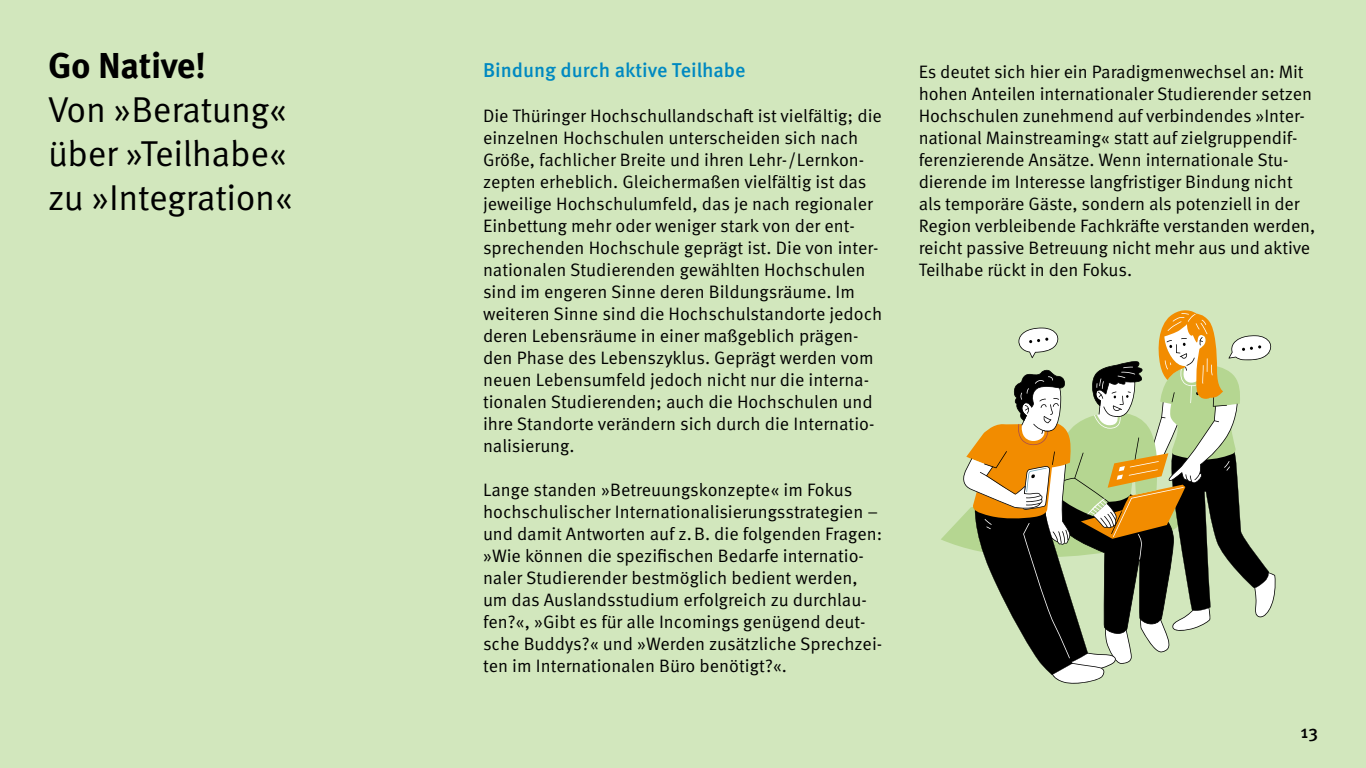
<style>
.page{position:relative;width:1366px;height:768px;background:#d2e7bd}
.page>*{position:absolute;margin:0;border:0;box-sizing:border-box;transform-origin:0 0}
.t1{font:36px/44px "Meta Pro Norm";letter-spacing:-.01em;color:#000}
.t2{font:500 20px "Meta Pro";letter-spacing:-.005em;color:#0089c1}
.t3{font:18px/22px "Meta Pro Norm";letter-spacing:-.005em;color:#000}
.t4{font:500 18px "Meta Pro";color:#000}
.s1{font-family:"Meta Pro";font-weight:700}
</style>
<div class="page">
<svg style="left:941px;top:310px;width:335px;height:374px"></svg>
<h2 class="t1" style="left:48px;top:41px;width:247px"><span class="s1">Go Native!<br></span>Von »Beratung« über »Teilhabe« zu »Integration«</h2>
<h3 class="t2" style="left:483px;top:55px;width:264px">Bindung durch aktive Teilhabe</h3>
<p class="t3" style="left:483px;top:104px;width:401px">Die Thüringer Hochschullandschaft ist vielfältig; die einzelnen Hochschulen unterscheiden sich nach Größe, fachlicher Breite und ihren Lehr-/Lernkon&shy;zepten erheblich. Gleichermaßen vielfältig ist das jeweilige Hochschulumfeld, das je nach regionaler Einbettung mehr oder weniger stark von der ent&shy;sprechenden Hochschule geprägt ist. Die von inter&shy;nationalen Studierenden gewählten Hochschulen sind im engeren Sinne deren Bildungsräume. Im weiteren Sinne sind die Hochschulstandorte jedoch deren Lebensräume in einer maßgeblich prägen&shy;den Phase des Lebenszyklus. Geprägt werden vom neuen Lebensumfeld jedoch nicht nur die interna&shy;tionalen Studierenden; auch die Hochschulen und ihre Standorte verändern sich durch die Internatio&shy;nalisierung.</p>
<p class="t3" style="left:483px;top:478px;width:401px">Lange standen »Betreuungskonzepte« im Fokus hochschulischer Internationalisierungsstrategien – und damit Antworten auf z.B. die folgenden Fragen: »Wie können die spezifischen Bedarfe internatio&shy;naler Studierender bestmöglich bedient werden, um das Auslandsstudium erfolgreich zu durchlau&shy;fen?«, »Gibt es für alle Incomings genügend deut&shy;sche Buddys?« und »Werden zusätzliche Sprechzei&shy;ten im Internationalen Büro benötigt?«.</p>
<p class="t3" style="left:919px;top:60px;width:398px">Es deutet sich hier ein Paradigmenwechsel an: Mit hohen Anteilen internationaler Studierender setzen Hochschulen zunehmend auf verbindendes »Inter&shy;national Mainstreaming« statt auf zielgruppendif&shy;ferenzierende Ansätze. Wenn internationale Stu&shy;dierende im Interesse langfristiger Bindung nicht als temporäre Gäste, sondern als potenziell in der Region verbleibende Fachkräfte verstanden werden, reicht passive Betreuung nicht mehr aus und aktive Teilhabe rückt in den Fokus.</p>
<p class="t4" style="left:1300px;top:718px;width:19px">13</p>
</div>
